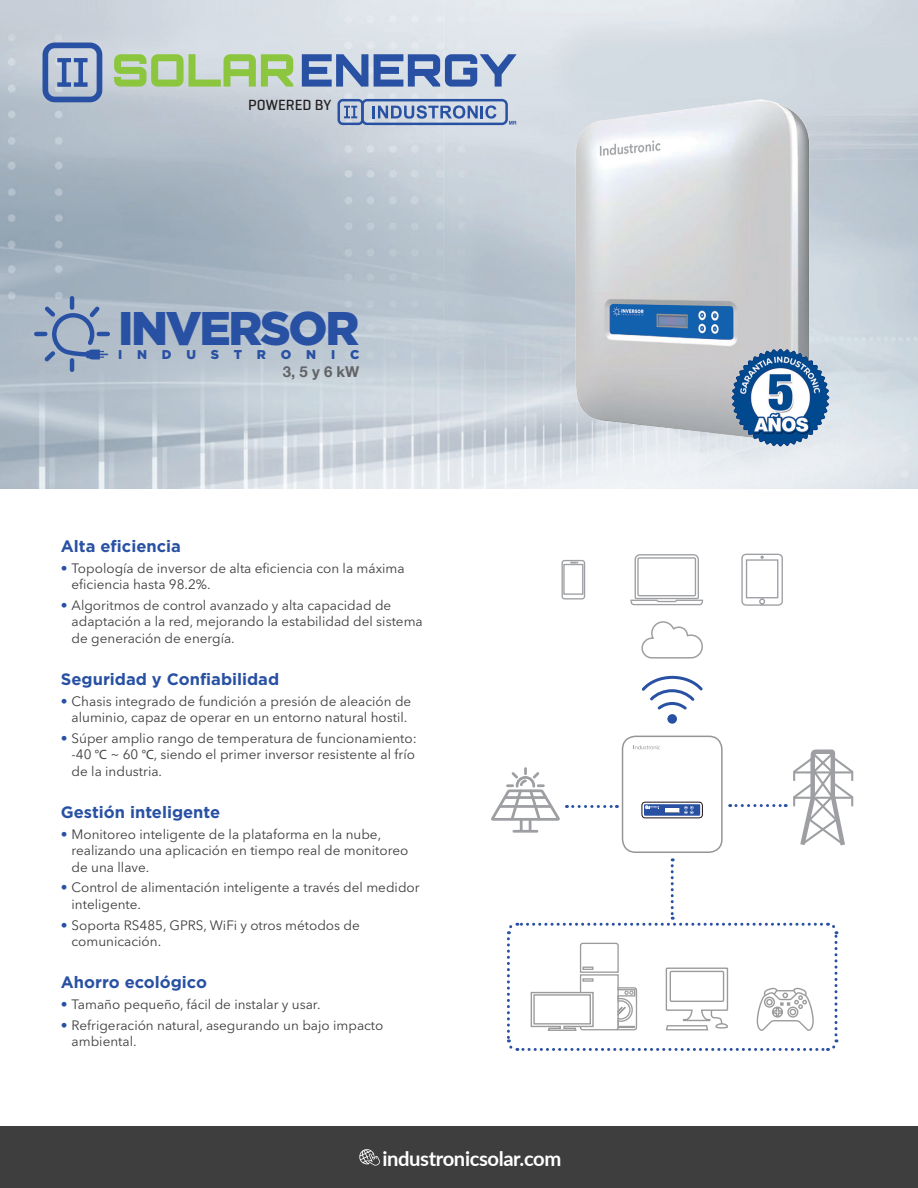
<style>
.page{position:relative;width:918px;height:1188px;background:#fff}
.page>*{position:absolute;margin:0;border:0;box-sizing:border-box;transform-origin:0 0}
.t1{font:900 47.25px "Gotham";letter-spacing:-.05em;color:#2951a3}
.t2{font:700 20.25px "Lato";letter-spacing:-.02em;color:#fff}
.t3{font:700 16.5px "Gotham";color:#2951a3}
.t4{font:500 15px "Geogrotesque";color:#231f20}
.t5{font:700 15px "Helvetica Neue LT Com";color:#636366}
.t6{font:13.5px/16.5px "Avenir Next LT Pro";color:#3e3e3f}
.t7{font:900 12.75px "Gotham";letter-spacing:1.16em;color:#2951a3}
.s1{color:#2951a3}
.s2{font-family:"Myriad Pro"}
</style>
<div class="page">
<svg style="left:573px;top:805px;width:44px;height:3px"></svg>
<svg style="left:730px;top:804px;width:56px;height:3px"></svg>
<div style="left:0;top:1127px;width:918px;height:61px;background:#3e3e3f"></div>
<img style="left:0;top:0;width:918px;height:489px">
<svg style="left:359px;top:1149px;width:21px;height:17px"></svg>
<svg style="left:114px;top:54px;width:179px;height:33px;background:#abce88"></svg>
<svg style="left:302px;top:54px;width:66px;height:33px;background:#6e89bd"></svg>
<svg style="left:374px;top:54px;width:143px;height:33px;background:#7d95c3"></svg>
<svg style="left:338px;top:99px;width:179px;height:26px;background:#91a5c9"></svg>
<svg style="left:43px;top:43px;width:59px;height:59px;background:#8399c1"></svg>
<hr style="left:70px;top:298px;width:4px;height:10px;background:#2951a3">
<hr style="left:70px;top:360px;width:4px;height:10px;background:#2951a3">
<svg style="left:36px;top:302px;width:72px;height:64px;background:#93a5bf"></svg>
<img style="left:563px;top:96px;width:262px;height:349px">
<img style="left:727px;top:344px;width:106px;height:107px">
<svg style="left:793px;top:749px;width:61px;height:97px"></svg>
<hr style="left:795px;top:797px;width:56px;height:2px;background:#9d9fa2">
<hr style="left:795px;top:771px;width:56px;height:2px;background:#9d9fa2">
<hr style="left:514px;top:830px;width:23px;height:3px;background:#9d9fa2">
<svg style="left:491px;top:769px;width:69px;height:62px"></svg>
<svg style="left:507px;top:858px;width:332px;height:193px"></svg>
<div style="left:667px;top:714px;width:10px;height:10px;background:#2951a3;border-radius:50%"></div>
<svg style="left:641px;top:621px;width:62px;height:38px"></svg>
<svg style="left:630px;top:554px;width:74px;height:52px"></svg>
<div style="left:637px;top:557px;width:59px;height:39px;border:1px solid #9d9fa2"></div>
<div style="left:562px;top:560px;width:23px;height:40px;border:1px solid #9d9fa2;border-radius:2px"></div>
<svg style="left:570px;top:561px;width:9px;height:3px"></svg>
<div style="left:563px;top:564px;width:20px;height:31px;border:1px solid #9d9fa2"></div>
<svg style="left:741px;top:553px;width:42px;height:53px"></svg>
<div style="left:622px;top:736px;width:101px;height:117px;border:2px solid #959595;border-radius:13px"></div>
<svg style="left:635px;top:745px;width:25px;height:4px"></svg>
<div style="left:644px;top:804px;width:56px;height:12px;background:#2951a3"></div>
<hr style="left:665px;top:808px;width:14px;height:4px;background:#fff">
<div style="left:642px;top:802px;width:60px;height:16px;border:1px solid #1e1013;border-radius:3px"></div>
<svg style="left:684px;top:806px;width:10px;height:8px"></svg>
<svg style="left:645px;top:806px;width:14px;height:3px"></svg>
<svg style="left:641px;top:675px;width:62px;height:35px"></svg>
<p class="t4" style="left:248px;top:96px;width:85px">POWERED BY</p>
<h1 class="t1" style="left:118px;top:296px;width:243px">INVERSOR</h1>
<p class="t7" style="left:118px;top:346px;width:243px">INDUSTRONIC</p>
<p class="t5" style="left:283px;top:362px;width:78px">3, 5 y 6 kW</p>
<p class="t3" style="left:61px;top:535px;width:121px">Alta eficiencia</p>
<p class="t6" style="left:72px;top:560px;width:335px;text-indent:-11px"><span class="s1">•</span> Topología de inversor de alta eficiencia con la máxima eficiencia hasta 98.2%.</p>
<p class="t6" style="left:72px;top:597px;width:353px;text-indent:-11px"><span class="s1">•</span> Algoritmos de control avanzado y alta capacidad de adaptación a la red, mejorando la estabilidad del sistema de generación de energía.</p>
<p class="t3" style="left:61px;top:668px;width:220px">Seguridad y Confiabilidad</p>
<p class="t6" style="left:61px;top:693px;width:352px;text-align:center"><span class="s1">•</span> Chasis integrado de fundición a presión de aleación de aluminio, capaz de operar en un entorno natural hostil.</p>
<p class="t6" style="left:72px;top:730px;width:347px;text-indent:-11px"><span class="s1">•</span> Súper amplio rango de temperatura de funcionamiento: -40 <span class="s2">°C</span> ~ 60 <span class="s2">°C</span>, siendo el primer inversor resistente al frío de la industria.</p>
<p class="t3" style="left:61px;top:801px;width:161px">Gestión inteligente</p>
<p class="t6" style="left:72px;top:826px;width:338px;text-indent:-11px"><span class="s1">•</span> Monitoreo inteligente de la plataforma en la nube, realizando una aplicación en tiempo real de monitoreo de una llave.</p>
<p class="t6" style="left:72px;top:879px;width:350px;text-indent:-11px"><span class="s1">•</span> Control de alimentación inteligente a través del medidor inteligente.</p>
<p class="t6" style="left:72px;top:917px;width:290px;text-indent:-11px"><span class="s1">•</span> Soporta RS485, GPRS, WiFi y otros métodos de comunicación.</p>
<p class="t3" style="left:61px;top:971px;width:148px">Ahorro ecológico</p>
<p class="t6" style="left:61px;top:996px;width:261px"><span class="s1">•</span> Tamaño pequeño, fácil de instalar y usar.</p>
<p class="t6" style="left:72px;top:1017px;width:313px;text-indent:-11px"><span class="s1">•</span> Refrigeración natural, asegurando un bajo impacto ambiental.</p>
<h2 class="t2" style="left:382px;top:1143px;width:180px">industronicsolar.com</h2>
</div>
